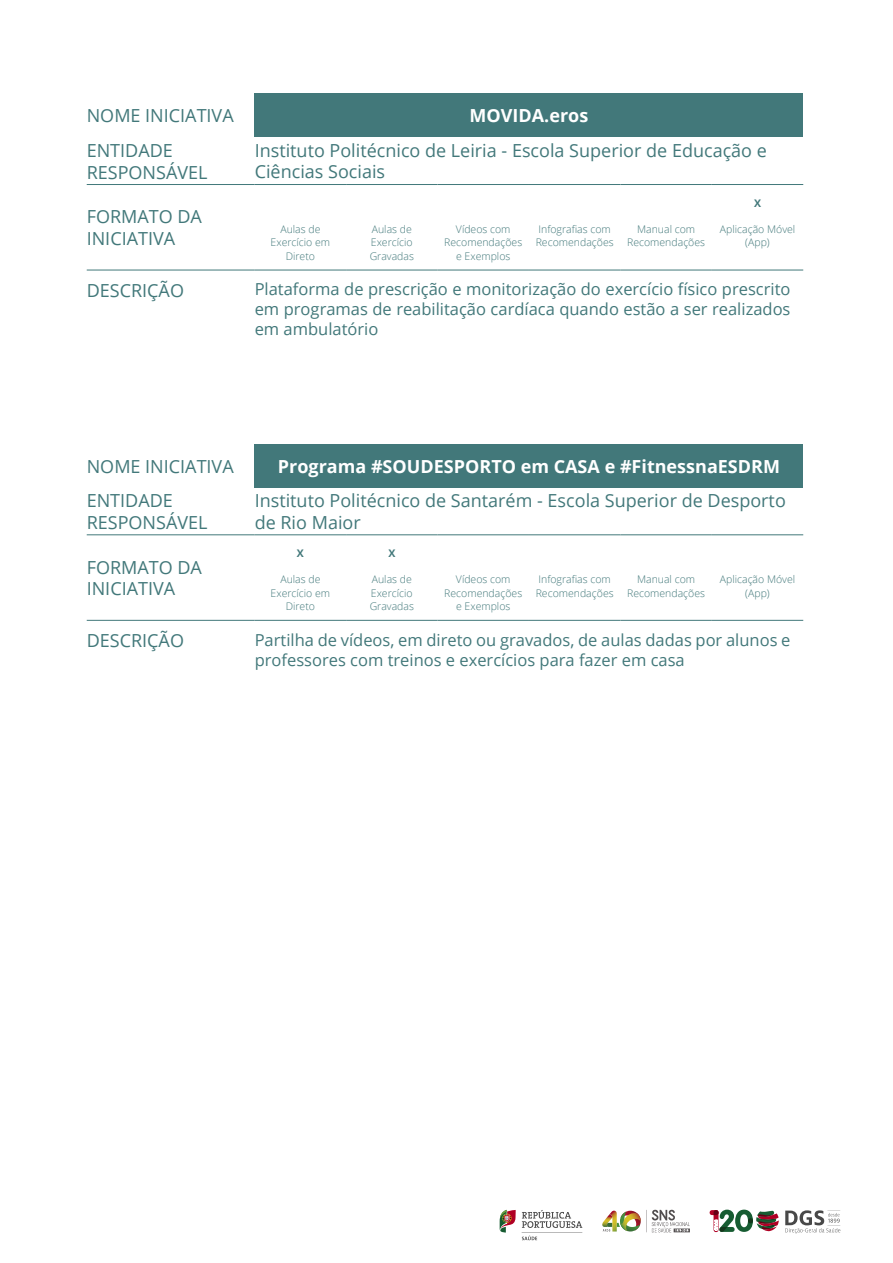
<style>
.page{position:relative;width:893px;height:1263px;background:#fff}
.page>*{position:absolute;margin:0;border:0;box-sizing:border-box;transform-origin:0 0}
.t1{font:18px/21.6px "Open Sans";color:#42787a}
.t2{font:700 18px "Open Sans";color:#fff}
.t3{font:16.5px/19.8px "Open Sans";color:#42787a;text-align:justify}
.t4{font:300 10.5px/13.5px "Open Sans";color:#42787a;text-align:center}
.t5{font:700 10.5px "Open Sans";color:#42787a}
</style>
<div class="page">
<svg style="left:500px;top:1210px;width:16px;height:22px"></svg>
<svg style="left:522px;top:1210px;width:60px;height:30px"></svg>
<svg style="left:602px;top:1210px;width:88px;height:22px"></svg>
<svg style="left:785px;top:1210px;width:55px;height:23px"></svg>
<div style="left:710px;top:1210px;width:8px;height:5px;background:#b00024;border-radius:3px"></div>
<svg style="left:713px;top:1209px;width:66px;height:23px"></svg>
<div style="left:255px;top:94px;width:548px;height:43px;background:#42787a"></div>
<hr style="left:87px;top:184px;width:168px;height:1px;background:#42787a">
<hr style="left:87px;top:270px;width:168px;height:1px;background:#42787a">
<hr style="left:255px;top:184px;width:91px;height:1px;background:#42787a">
<hr style="left:346px;top:184px;width:92px;height:1px;background:#42787a">
<hr style="left:438px;top:184px;width:91px;height:1px;background:#42787a">
<hr style="left:529px;top:184px;width:91px;height:1px;background:#42787a">
<hr style="left:620px;top:184px;width:92px;height:1px;background:#42787a">
<hr style="left:712px;top:184px;width:91px;height:1px;background:#42787a">
<hr style="left:255px;top:270px;width:91px;height:1px;background:#42787a">
<hr style="left:346px;top:270px;width:92px;height:1px;background:#42787a">
<hr style="left:438px;top:270px;width:91px;height:1px;background:#42787a">
<hr style="left:529px;top:270px;width:91px;height:1px;background:#42787a">
<hr style="left:620px;top:270px;width:92px;height:1px;background:#42787a">
<hr style="left:712px;top:270px;width:91px;height:1px;background:#42787a">
<div style="left:255px;top:444px;width:548px;height:43px;background:#42787a"></div>
<hr style="left:87px;top:534px;width:168px;height:1px;background:#42787a">
<hr style="left:87px;top:620px;width:168px;height:1px;background:#42787a">
<hr style="left:255px;top:534px;width:91px;height:1px;background:#42787a">
<hr style="left:346px;top:534px;width:92px;height:1px;background:#42787a">
<hr style="left:438px;top:534px;width:91px;height:1px;background:#42787a">
<hr style="left:529px;top:534px;width:91px;height:1px;background:#42787a">
<hr style="left:620px;top:534px;width:92px;height:1px;background:#42787a">
<hr style="left:712px;top:534px;width:91px;height:1px;background:#42787a">
<hr style="left:255px;top:620px;width:91px;height:1px;background:#42787a">
<hr style="left:346px;top:620px;width:92px;height:1px;background:#42787a">
<hr style="left:438px;top:620px;width:91px;height:1px;background:#42787a">
<hr style="left:529px;top:620px;width:91px;height:1px;background:#42787a">
<hr style="left:620px;top:620px;width:92px;height:1px;background:#42787a">
<hr style="left:712px;top:620px;width:91px;height:1px;background:#42787a">
<h1 class="t1" style="left:87px;top:104px;width:149px">NOME INICIATIVA</h1>
<h1 class="t2" style="left:470px;top:103px;width:120px">MOVIDA.eros</h1>
<h1 class="t1" style="left:87px;top:139px;width:122px">ENTIDADE<br>RESPONSÁVEL</h1>
<h1 class="t1" style="left:255px;top:139px;width:514px">Instituto Politécnico de Leiria - Escola Superior de Educação e<br>Ciências Sociais</h1>
<h1 class="t1" style="left:87px;top:206px;width:117px">FORMATO DA<br>INICIATIVA</h1>
<p class="t5" style="left:754px;top:195px;width:9px">X</p>
<p class="t4" style="left:271px;top:222px;width:61px">Aulas de<br>Exercício em<br>Direto</p>
<p class="t4" style="left:370px;top:222px;width:46px;text-align:left">Aulas de<br>Exercício<br>Gravadas</p>
<p class="t4" style="left:444px;top:222px;width:79px">Vídeos com<br>Recomendações e Exemplos</p>
<p class="t4" style="left:536px;top:222px;width:79px;text-align:left">Infografias com<br>Recomendações</p>
<p class="t4" style="left:627px;top:222px;width:79px">Manual com<br>Recomendações</p>
<p class="t4" style="left:720px;top:222px;width:77px">Aplicação Móvel (App)</p>
<h1 class="t1" style="left:87px;top:279px;width:99px">DESCRIÇÃO</h1>
<h2 class="t3" style="left:255px;top:279px;width:537px">Plataforma de prescrição e monitorização do exercício físico prescrito em programas de reabilitação cardíaca quando estão a ser realizados em ambulatório</h2>
<h1 class="t1" style="left:87px;top:455px;width:149px">NOME INICIATIVA</h1>
<h1 class="t2" style="left:278px;top:453px;width:504px">Programa #SOUDESPORTO em CASA e #FitnessnaESDRM</h1>
<h1 class="t1" style="left:87px;top:489px;width:122px">ENTIDADE<br>RESPONSÁVEL</h1>
<h1 class="t1" style="left:255px;top:489px;width:533px">Instituto Politécnico de Santarém - Escola Superior de Desporto de Rio Maior</h1>
<h1 class="t1" style="left:87px;top:556px;width:117px">FORMATO DA<br>INICIATIVA</h1>
<p class="t5" style="left:297px;top:546px;width:9px">X</p>
<p class="t5" style="left:388px;top:546px;width:9px">X</p>
<p class="t4" style="left:271px;top:572px;width:61px">Aulas de<br>Exercício em<br>Direto</p>
<p class="t4" style="left:370px;top:572px;width:46px;text-align:left">Aulas de<br>Exercício<br>Gravadas</p>
<p class="t4" style="left:444px;top:572px;width:79px">Vídeos com<br>Recomendações e Exemplos</p>
<p class="t4" style="left:536px;top:572px;width:79px;text-align:left">Infografias com<br>Recomendações</p>
<p class="t4" style="left:627px;top:572px;width:79px">Manual com<br>Recomendações</p>
<p class="t4" style="left:720px;top:572px;width:77px">Aplicação Móvel (App)</p>
<h1 class="t1" style="left:87px;top:629px;width:99px">DESCRIÇÃO</h1>
<h2 class="t3" style="left:255px;top:629px;width:537px">Partilha de vídeos, em direto ou gravados, de aulas dadas por alunos e professores com treinos e exercícios para fazer em casa</h2>
</div>
